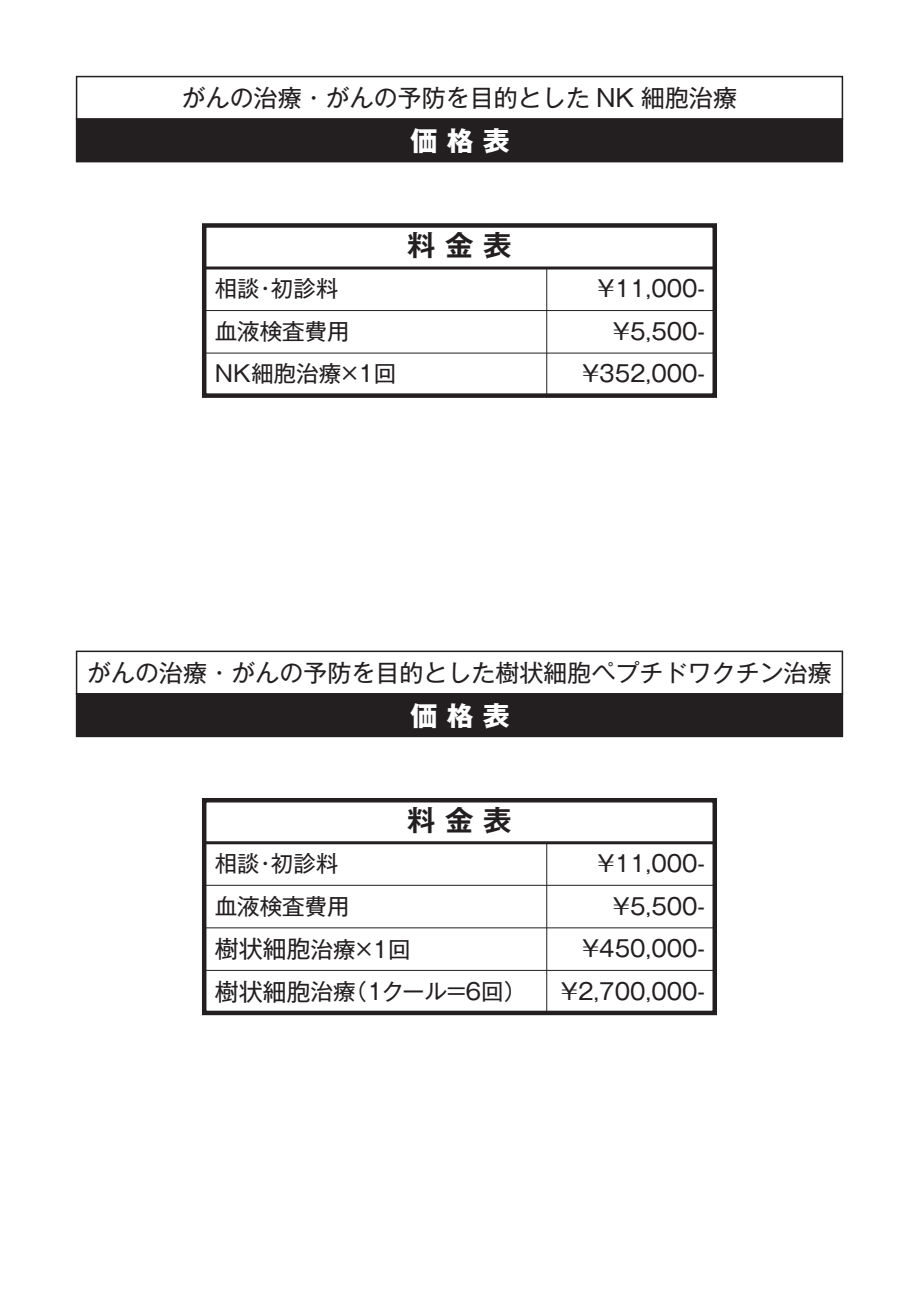
<style>
.page{position:relative;width:919px;height:1289px;background:#fff}
.page>*{position:absolute;margin:0;border:0;box-sizing:border-box;transform-origin:0 0}
.t1{font:700 28.5px "Gothic MB101 Pr 6 N De";color:#231f20}
.t2{font:700 27px "Gothic MB101 Pr 6 N";color:#fff}
.t3{font:24px "Gothic MB101 Pr 6 N";color:#231f20}
.t4{font:22.5px/42.6px "Gothic MB101 Pr 6 N";color:#231f20}
.s1{font-size:24px}
</style>
<div class="page">
<div style="left:76px;top:76px;width:767px;height:44px;border:2px solid #231f20"></div>
<div style="left:76px;top:118px;width:767px;height:44px;background:#231f20;border:2px solid #231f20"></div>
<div style="left:202px;top:223px;width:515px;height:175px;border:4px solid #231f20"></div>
<hr style="left:204px;top:266px;width:510px;height:3px;background:#231f20">
<hr style="left:204px;top:310px;width:510px;height:1px;background:#231f20">
<hr style="left:204px;top:353px;width:510px;height:1px;background:#231f20">
<hr style="left:546px;top:268px;width:1px;height:127px;background:#231f20">
<div style="left:76px;top:650px;width:767px;height:44px;border:2px solid #231f20"></div>
<div style="left:76px;top:693px;width:767px;height:44px;background:#231f20"></div>
<div style="left:202px;top:798px;width:515px;height:217px;border:4px solid #231f20"></div>
<hr style="left:204px;top:841px;width:510px;height:3px;background:#231f20">
<hr style="left:204px;top:884px;width:510px;height:1px;background:#231f20">
<hr style="left:204px;top:927px;width:510px;height:1px;background:#231f20">
<hr style="left:204px;top:970px;width:510px;height:1px;background:#231f20">
<hr style="left:546px;top:842px;width:1px;height:170px;background:#231f20">
<p class="t3" style="left:182px;top:78px;width:557px">がんの治療・がんの予防を目的とした NK 細胞治療</p>
<p class="t2" style="left:410px;top:118px;width:100px">価 格 表</p>
<p class="t1" style="left:407px;top:222px;width:106px">料 金 表</p>
<p class="t4" style="left:215px;top:266px;width:183px">相談・初診料<br>血液検査費用<br>NK細胞治療×１回</p>
<p class="t4" style="left:579px;top:266px;width:127px;text-align:right">￥11,000-￥5,500-￥352,000-</p>
<p class="t3" style="left:87px;top:653px;width:745px">がんの治療・がんの予防を目的とした樹状細胞ペプチドワクチン治療</p>
<p class="t2" style="left:410px;top:693px;width:100px">価 格 表</p>
<p class="t1" style="left:407px;top:796px;width:106px">料 金 表</p>
<p class="t4" style="left:215px;top:840px;width:313px">相談・初診料<br>血液検査費用<br><span class="s1">樹状細胞</span>治療×１回<br><span class="s1">樹状細胞</span>治療（１クール＝６回）</p>
<p class="t4" style="left:558px;top:840px;width:148px;text-align:right">￥11,000-￥5,500-￥450,000-￥2,700,000-</p>
</div>
